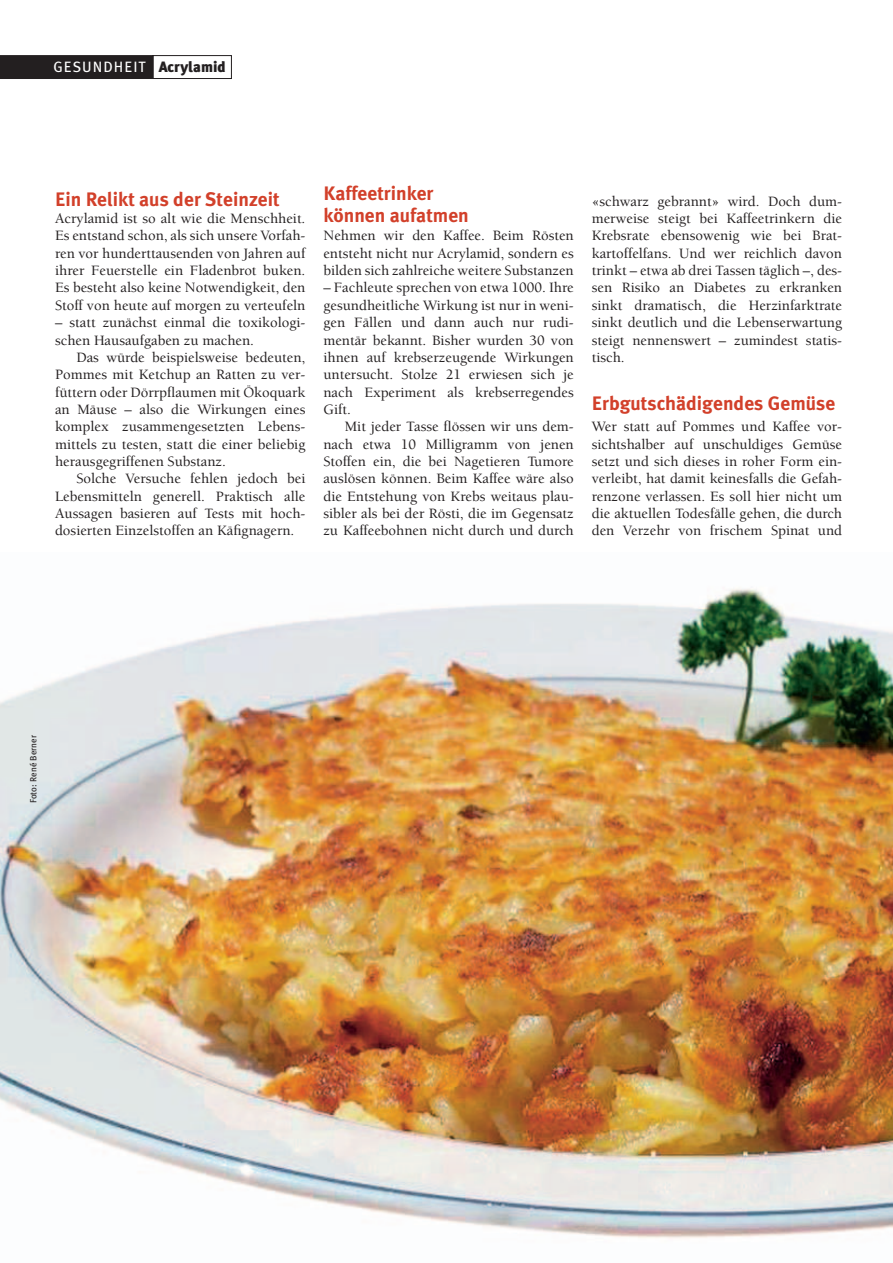
<style>
.page{position:relative;width:893px;height:1263px;background:#fff}
.page>*{position:absolute;margin:0;border:0;box-sizing:border-box;transform-origin:0 0}
.t1{font:700 19.5px/21.6px "Meta Plus";color:#d2402a}
.t2{font:15px "Meta Plus";letter-spacing:.075em;color:#fff}
.t3{font:500 14.7px/17.4px "Berkeley";color:#231f20;text-align:justify}
.t4{font:9px "Meta Plus";color:#231f20}
.s1{font-weight:900;color:#231f20}
</style>
<div class="page">
<div style="left:153px;top:55px;width:79px;height:24px;border:1px solid #231f20"></div>
<div style="left:0;top:55px;width:153px;height:24px;background:#231f20"></div>
<img style="left:0;top:588px;width:892px;height:651px">
<p class="t2" style="left:53px;top:61px;width:174px">GESUNDHEIT <span class="s1">Acrylamid</span></p>
<h1 class="t1" style="left:55px;top:190px;width:226px">Ein Relikt aus der Steinzeit</h1>
<p class="t3" style="left:55px;top:211px;width:252px">Acrylamid ist so alt wie die Menschheit.<br>Es entstand schon, als sich unsere Vorfah&shy;ren vor hunderttausenden von Jahren auf ihrer Feuerstelle ein Fladenbrot buken.<br>Es besteht also keine Notwendigkeit, den Stoff von heute auf morgen zu verteufeln</p>
<p class="t3" style="left:55px;top:315px;width:252px">– statt zunächst einmal die toxikologi&shy;schen Hausaufgaben zu machen.</p>
<p class="t3" style="left:55px;top:350px;width:252px;text-indent:21px">Das würde beispielsweise bedeuten, Pommes mit Ketchup an Ratten zu ver&shy;füttern oder Dörrpflaumen mit Ökoquark an Mäuse – also die Wirkungen eines komplex zusammengesetzten Lebens&shy;mittels zu testen, statt die einer beliebig herausgegriffenen Substanz.</p>
<p class="t3" style="left:55px;top:471px;width:252px;text-indent:21px">Solche Versuche fehlen jedoch bei Lebensmitteln generell. Praktisch alle Aussagen basieren auf Tests mit hoch&shy;dosierten Einzelstoffen an Käfignagern.</p>
<h1 class="t1" style="left:323px;top:184px;width:147px">Kaffeetrinker können aufatmen</h1>
<p class="t3" style="left:323px;top:228px;width:252px">Nehmen wir den Kaffee. Beim Rösten entsteht nicht nur Acrylamid, sondern es bilden sich zahlreiche weitere Substanzen</p>
<p class="t3" style="left:323px;top:280px;width:252px">– Fachleute sprechen von etwa 1000. Ihre gesundheitliche Wirkung ist nur in weni&shy;gen Fällen und dann auch nur rudi&shy;mentär bekannt. Bisher wurden 30 von ihnen auf krebserzeugende Wirkungen untersucht. Stolze 21 erwiesen sich je nach Experiment als krebserregendes Gift.</p>
<p class="t3" style="left:323px;top:419px;width:252px;text-indent:21px">Mit jeder Tasse flössen wir uns dem&shy;nach etwa 10 Milligramm von jenen Stoffen ein, die bei Nagetieren Tumore auslösen können. Beim Kaffee wäre also die Entstehung von Krebs weitaus plau&shy;sibler als bei der Rösti, die im Gegensatz zu Kaffeebohnen nicht durch und durch</p>
<p class="t3" style="left:591px;top:194px;width:252px">«schwarz gebrannt» wird. Doch dum&shy;merweise steigt bei Kaffeetrinkern die Krebsrate ebensowenig wie bei Brat&shy;kartoffelfans. Und wer reichlich davon trinkt – etwa ab drei Tassen täglich –, des&shy;sen Risiko an Diabetes zu erkranken sinkt dramatisch, die Herzinfarktrate sinkt deutlich und die Lebenserwartung steigt nennenswert – zumindest statis&shy;tisch.</p>
<h1 class="t1" style="left:591px;top:394px;width:245px">Erbgutschädigendes Gemüse</h1>
<p class="t3" style="left:591px;top:419px;width:252px">Wer statt auf Pommes und Kaffee vor&shy;sichtshalber auf unschuldiges Gemüse setzt und sich dieses in roher Form ein&shy;verleibt, hat damit keinesfalls die Gefah&shy;renzone verlassen. Es soll hier nicht um die aktuellen Todesfälle gehen, die durch den Verzehr von frischem Spinat und</p>
<p class="t4" style="left:30px;top:803px;width:70px;rotate:-90deg">Foto: René Berner</p>
</div>
